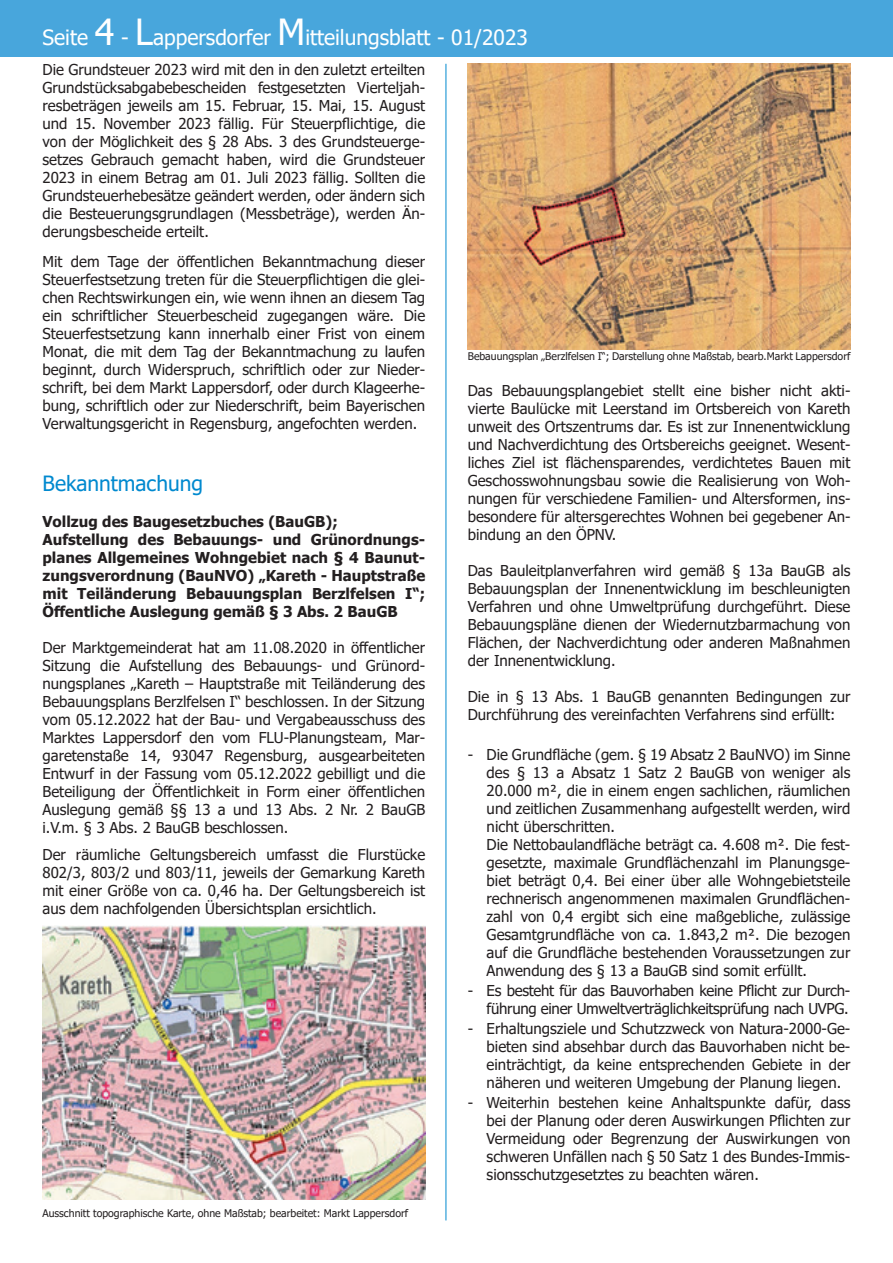
<style>
.page{position:relative;width:893px;height:1263px;background:#fff}
.page>*{position:absolute;margin:0;border:0;box-sizing:border-box;transform-origin:0 0}
.t1{font:21px "Tahoma";color:#fff}
.t2{font:21px "Tahoma";color:#0089cf}
.t3{font:15px/18px "Tahoma";color:#231f20;text-align:justify}
.t4{font:700 15px/18px "Tahoma";color:#231f20}
.t5{font:15px/18px "Tahoma";letter-spacing:-.02em;color:#231f20;text-align:right}
.t6{font:10.5px "Tahoma";color:#231f20}
.s1{font-size:36px}
</style>
<div class="page">
<div style="left:0;top:0;width:893px;height:57px;background:#48a6dc"></div>
<hr style="left:446px;top:64px;width:1px;height:1156px;background:#0089cf">
<img style="left:43px;top:925px;width:382px;height:274px">
<img style="left:468px;top:64px;width:382px;height:285px">
<h1 class="t1" style="left:43px;top:24px;width:487px">Seite <span class="s1">4</span> - <span class="s1">L</span>appersdorfer <span class="s1">M</span>itteilungsblatt - 01/2023</h1>
<p class="t3" style="left:43px;top:62px;width:384px">Die Grundsteuer 2023 wird mit den in den zuletzt erteilten Grundstücksabgabebescheiden festgesetzten Vierteljah&shy;resbeträgen jeweils am 15. Februar, 15. Mai, 15. August</p>
<p class="t3" style="left:43px;top:116px;width:384px">und 15. November 2023 fällig. Für Steuerpflichtige, die von der Möglichkeit des § 28 Abs. 3 des Grundsteuerge&shy;setzes Gebrauch gemacht haben, wird die Grundsteuer</p>
<p class="t3" style="left:43px;top:170px;width:384px">2023 in einem Betrag am 01. Juli 2023 fällig. Sollten die</p>
<p class="t3" style="left:43px;top:188px;width:384px">Grundsteuerhebesätze geändert werden, oder ändern sich</p>
<p class="t3" style="left:43px;top:206px;width:384px">die Besteuerungsgrundlagen (Messbeträge), werden Än&shy;derungsbescheide erteilt.</p>
<p class="t3" style="left:43px;top:254px;width:384px">Mit dem Tage der öffentlichen Bekanntmachung dieser Steuerfestsetzung treten für die Steuerpflichtigen die glei&shy;chen Rechtswirkungen ein, wie wenn ihnen an diesem Tag ein schriftlicher Steuerbescheid zugegangen wäre. Die Steuerfestsetzung kann innerhalb einer Frist von einem Monat, die mit dem Tag der Bekanntmachung zu laufen beginnt, durch Widerspruch, schriftlich oder zur Nieder&shy;schrift, bei dem Markt Lappersdorf, oder durch Klageerhe&shy;bung, schriftlich oder zur Niederschrift, beim Bayerischen Verwaltungsgericht in Regensburg, angefochten werden.</p>
<p class="t6" style="left:468px;top:349px;width:384px">Bebauungsplan „Berzlfelsen I“; Darstellung ohne Maßstab, bearb.Markt Lappersdorf</p>
<p class="t3" style="left:468px;top:382px;width:384px">Das Bebauungsplangebiet stellt eine bisher nicht akti&shy;vierte Baulücke mit Leerstand im Ortsbereich von Kareth unweit des Ortszentrums dar. Es ist zur Innenentwicklung und Nachverdichtung des Ortsbereichs geeignet. Wesent-</p>
<p class="t3" style="left:468px;top:454px;width:384px">liches Ziel ist flächensparendes, verdichtetes Bauen mit Geschosswohnungsbau sowie die Realisierung von Woh&shy;nungen für verschiedene Familien- und Altersformen, ins&shy;besondere für altersgerechtes Wohnen bei gegebener An&shy;bindung an den ÖPNV.</p>
<p class="t3" style="left:468px;top:562px;width:384px">Das Bauleitplanverfahren wird gemäß § 13a BauGB als</p>
<p class="t3" style="left:468px;top:580px;width:384px">Bebauungsplan der Innenentwicklung im beschleunigten Verfahren und ohne Umweltprüfung durchgeführt. Diese Bebauungspläne dienen der Wiedernutzbarmachung von Flächen, der Nachverdichtung oder anderen Maßnahmen der Innenentwicklung.</p>
<p class="t3" style="left:468px;top:688px;width:384px">Die in § 13 Abs. 1 BauGB genannten Bedingungen zur</p>
<p class="t3" style="left:468px;top:706px;width:369px">Durchführung des vereinfachten Verfahrens sind erfüllt:</p>
<p class="t3" style="left:468px;top:746px;width:384px;text-align:right">- Die Grundfläche (gem. § 19 Absatz 2 BauNVO) im Sinne des § 13 a Absatz 1 Satz 2 BauGB von weniger als</p>
<p class="t3" style="left:487px;top:782px;width:365px;text-align:left">20.000 m², die in einem engen sachlichen, räumlichen und zeitlichen Zusammenhang aufgestellt werden, wird nicht überschritten.<br>Die Nettobaulandfläche beträgt ca. 4.608 m². Die fest&shy;gesetzte, maximale Grundflächenzahl im Planungsge&shy;biet beträgt 0,4. Bei einer über alle Wohngebietsteile rechnerisch angenommenen maximalen Grundflächen&shy;zahl von 0,4 ergibt sich eine maßgebliche, zulässige</p>
<p class="t3" style="left:487px;top:926px;width:365px">Gesamtgrundfläche von ca. 1.843,2 m². Die bezogen</p>
<p class="t3" style="left:487px;top:944px;width:365px">auf die Grundfläche bestehenden Voraussetzungen zur</p>
<p class="t3" style="left:487px;top:962px;width:322px">Anwendung des § 13 a BauGB sind somit erfüllt.</p>
<p class="t5" style="left:468px;top:982px;width:384px">- Es besteht für das Bauvorhaben keine Pflicht zur Durch&shy;führung einer Umweltverträglichkeitsprüfung nach UVPG.</p>
<p class="t3" style="left:468px;top:1020px;width:384px;text-align:right">- Erhaltungsziele und Schutzzweck von Natura-2000-Ge&shy;bieten sind absehbar durch das Bauvorhaben nicht be-</p>
<p class="t3" style="left:487px;top:1056px;width:365px">einträchtigt, da keine entsprechenden Gebiete in der</p>
<p class="t3" style="left:487px;top:1074px;width:356px">näheren und weiteren Umgebung der Planung liegen.</p>
<p class="t3" style="left:468px;top:1094px;width:384px">- Weiterhin bestehen keine Anhaltspunkte dafür, dass</p>
<p class="t3" style="left:487px;top:1112px;width:365px">bei der Planung oder deren Auswirkungen Pflichten zur</p>
<p class="t3" style="left:487px;top:1130px;width:365px">Vermeidung oder Begrenzung der Auswirkungen von schweren Unfällen nach § 50 Satz 1 des Bundes-Immis&shy;sionsschutzgesetztes zu beachten wären.</p>
<h3 class="t2" style="left:43px;top:469px;width:162px">Bekanntmachung</h3>
<p class="t4" style="left:43px;top:513px;width:384px">Vollzug des Baugesetzbuches (BauGB); Aufstellung des Bebauungs- und Grünordnungs&shy;planes Allgemeines Wohngebiet nach § 4 Baunut&shy;zungsverordnung (BauNVO) „Kareth - Hauptstraße mit Teiländerung Bebauungsplan Berzlfelsen I“; Öffentliche Auslegung gemäß § 3 Abs. 2 BauGB</p>
<p class="t3" style="left:43px;top:639px;width:384px">Der Marktgemeinderat hat am 11.08.2020 in öffentlicher Sitzung die Aufstellung des Bebauungs- und Grünord&shy;nungsplanes „Kareth – Hauptstraße mit Teiländerung des Bebauungsplans Berzlfelsen I“ beschlossen. In der Sitzung vom 05.12.2022 hat der Bau- und Vergabeausschuss des Marktes Lappersdorf den vom FLU-Planungsteam, Mar&shy;garetenstaße 14, 93047 Regensburg, ausgearbeiteten Entwurf in der Fassung vom 05.12.2022 gebilligt und die</p>
<p class="t3" style="left:43px;top:783px;width:384px">Beteiligung der Öffentlichkeit in Form einer öffentlichen<br>Auslegung gemäß §§ 13 a und 13 Abs. 2 Nr. 2 BauGB</p>
<p class="t3" style="left:43px;top:819px;width:247px">i.V.m. § 3 Abs. 2 BauGB beschlossen.</p>
<p class="t3" style="left:43px;top:846px;width:384px">Der räumliche Geltungsbereich umfasst die Flurstücke 802/3, 803/2 und 803/11, jeweils der Gemarkung Kareth mit einer Größe von ca. 0,46 ha. Der Geltungsbereich ist</p>
<p class="t3" style="left:43px;top:900px;width:336px">aus dem nachfolgenden Übersichtsplan ersichtlich.</p>
<p class="t6" style="left:43px;top:1206px;width:367px">Ausschnitt topographische Karte, ohne Maßstab; bearbeitet: Markt Lappersdorf</p>
</div>
